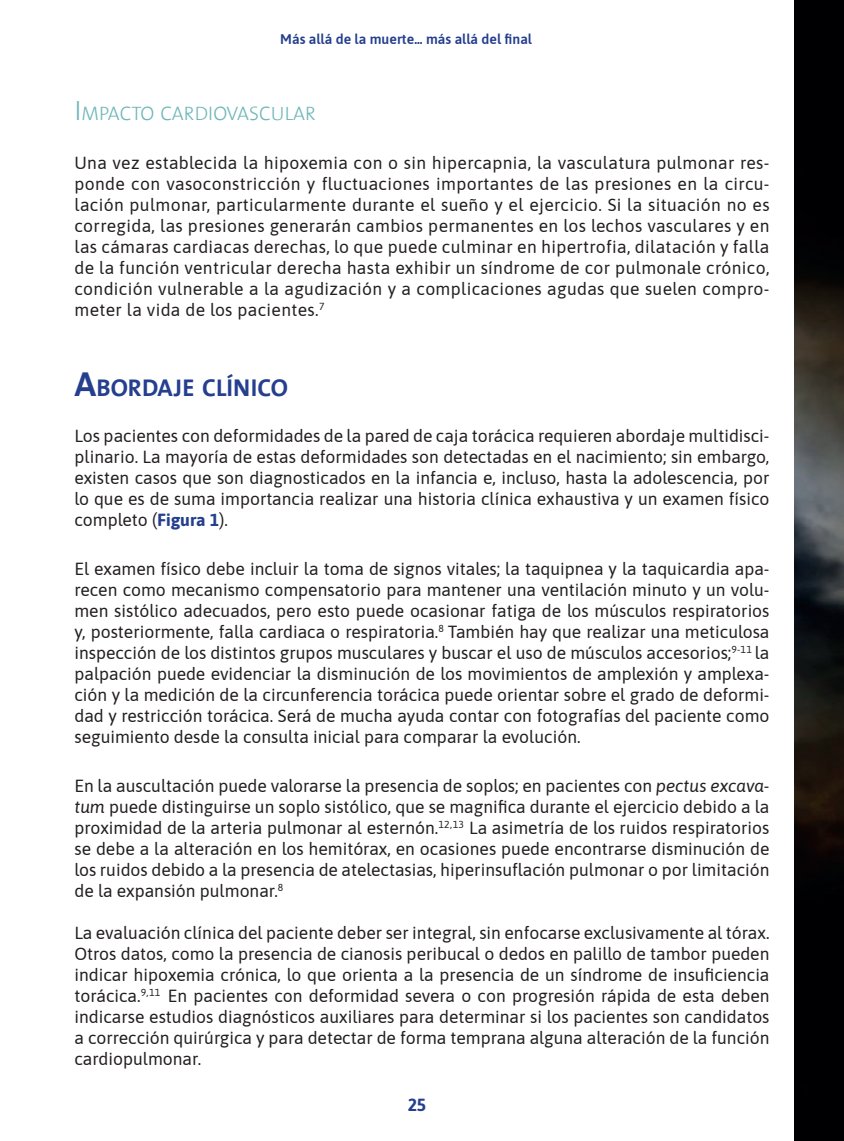
<style>
.page{position:relative;width:844px;height:1141px;background:#fff}
.page>*{position:absolute;margin:0;border:0;box-sizing:border-box;transform-origin:0 0}
.subtitulo{font:24.5px "The Sans Bold Caps";color:#253f8e}
.sub3{font:300 19.6px "The Sans";color:#6fb6b8}
.texto_gral{font:17.5px/21px "Asap";color:#231f20;text-align:justify}
.t1{font:700 17.5px "Asap";color:#253f8e}
.t2{font:600 14px "Asap";color:#253f8e}
.s1{font-size:28px}
.s2{font-size:35px}
.s3{font-weight:700;color:#253f8e}
.s4{font-style:italic}
</style>
<div class="page">
<img style="left:794px;top:0;width:49px;height:1141px">
<p class="t2" style="left:280px;top:30px;width:253px">Más allá de la muerte... más allá del final</p>
<p class="sub3" style="left:74px;top:97px;width:243px"><span class="s1">I</span> MPACTO CARDIOVASCULAR</p>
<p class="texto_gral" style="left:74px;top:151px;width:696px">Una vez establecida la hipoxemia con o sin hipercapnia, la vasculatura pulmonar res&shy;ponde con vasoconstricción y fluctuaciones importantes de las presiones en la circu&shy;lación pulmonar, particularmente durante el sueño y el ejercicio. Si la situación no es corregida, las presiones generarán cambios permanentes en los lechos vasculares y en las cámaras cardiacas derechas, lo que puede culminar en hipertrofia, dilatación y falla de la función ventricular derecha hasta exhibir un síndrome de cor pulmonale crónico, condición vulnerable a la agudización y a complicaciones agudas que suelen compro&shy;meter la vida de los pacientes.<sup>7</sup></p>
<p class="subtitulo" style="left:74px;top:367px;width:215px"><span class="s2">A</span>BORDAJE CLÍNICO</p>
<p class="texto_gral" style="left:74px;top:424px;width:696px">Los pacientes con deformidades de la pared de caja torácica requieren abordaje multidisci&shy;plinario. La mayoría de estas deformidades son detectadas en el nacimiento; sin embargo, existen casos que son diagnosticados en la infancia e, incluso, hasta la adolescencia, por lo que es de suma importancia realizar una historia clínica exhaustiva y un examen físico completo (<span class="s3">Figura 1</span>).</p>
<p class="texto_gral" style="left:74px;top:557px;width:696px">El examen físico debe incluir la toma de signos vitales; la taquipnea y la taquicardia apa&shy;recen como mecanismo compensatorio para mantener una ventilación minuto y un volu&shy;men sistólico adecuados, pero esto puede ocasionar fatiga de los músculos respiratorios y, posteriormente, falla cardiaca o respiratoria.<sup>8</sup> También hay que realizar una meticulosa inspección de los distintos grupos musculares y buscar el uso de músculos accesorios;<sup>9-11</sup> la palpación puede evidenciar la disminución de los movimientos de amplexión y amplexa&shy;ción y la medición de la circunferencia torácica puede orientar sobre el grado de deformi&shy;dad y restricción torácica. Será de mucha ayuda contar con fotografías del paciente como seguimiento desde la consulta inicial para comparar la evolución.</p>
<p class="texto_gral" style="left:74px;top:774px;width:696px">En la auscultación puede valorarse la presencia de soplos; en pacientes con <span class="s4">pectus excava&shy;tum</span> puede distinguirse un soplo sistólico, que se magnifica durante el ejercicio debido a la proximidad de la arteria pulmonar al esternón.<sup>12,13</sup> La asimetría de los ruidos respiratorios se debe a la alteración en los hemitórax, en ocasiones puede encontrarse disminución de los ruidos debido a la presencia de atelectasias, hiperinsuflación pulmonar o por limitación de la expansión pulmonar.<sup>8</sup></p>
<p class="texto_gral" style="left:74px;top:921px;width:696px">La evaluación clínica del paciente deber ser integral, sin enfocarse exclusivamente al tórax.<br>Otros datos, como la presencia de cianosis peribucal o dedos en palillo de tambor pueden indicar hipoxemia crónica, lo que orienta a la presencia de un síndrome de insuficiencia torácica.<sup>9,11</sup> En pacientes con deformidad severa o con progresión rápida de esta deben indicarse estudios diagnósticos auxiliares para determinar si los pacientes son candidatos a corrección quirúrgica y para detectar de forma temprana alguna alteración de la función cardiopulmonar.</p>
<p class="t1" style="left:407px;top:1093px;width:20px">25</p>
</div>
